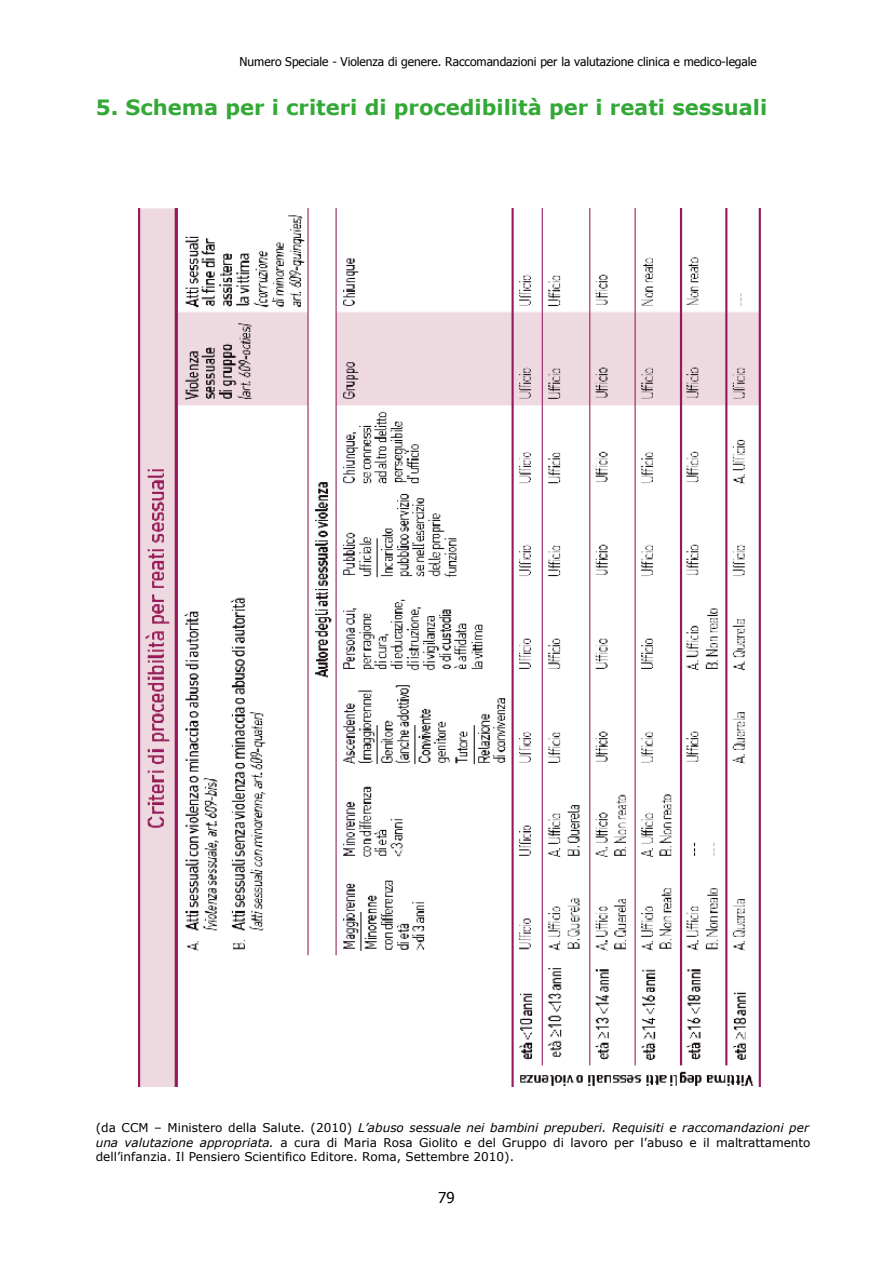
<style>
.page{position:relative;width:893px;height:1263px;background:#fff}
.page>*{position:absolute;margin:0;border:0;box-sizing:border-box;transform-origin:0 0}
.t1{font:700 21px "Verdana";color:#32a936}
.t2{font:15px "Tahoma";color:#000}
.t3{font:12px/14.4px "Verdana";color:#000}
.t4{font:12px "Tahoma";letter-spacing:-.005em;color:#000}
.s1{font-style:italic}
</style>
<div class="page">
<img style="left:138px;top:208px;width:623px;height:878px">
<p class="t4" style="left:240px;top:53px;width:519px">Numero Speciale - Violenza di genere. Raccomandazioni per la valutazione clinica e medico-legale</p>
<h1 class="t1" style="left:96px;top:93px;width:673px">5. Schema per i criteri di procedibilità per i reati sessuali</h1>
<p class="t3" style="left:96px;top:1120px;width:716px">(da CCM – Ministero della Salute. (2010) <span class="s1">L’abuso sessuale nei bambini prepuberi. Requisiti e raccomandazioni per una valutazione appropriata.</span> a cura di Maria Rosa Giolito e del Gruppo di lavoro per l’abuso e il maltrattamento dell’infanzia. Il Pensiero Scientifico Editore. Roma, Settembre 2010).</p>
<p class="t2" style="left:438px;top:1188px;width:18px">79</p>
</div>
